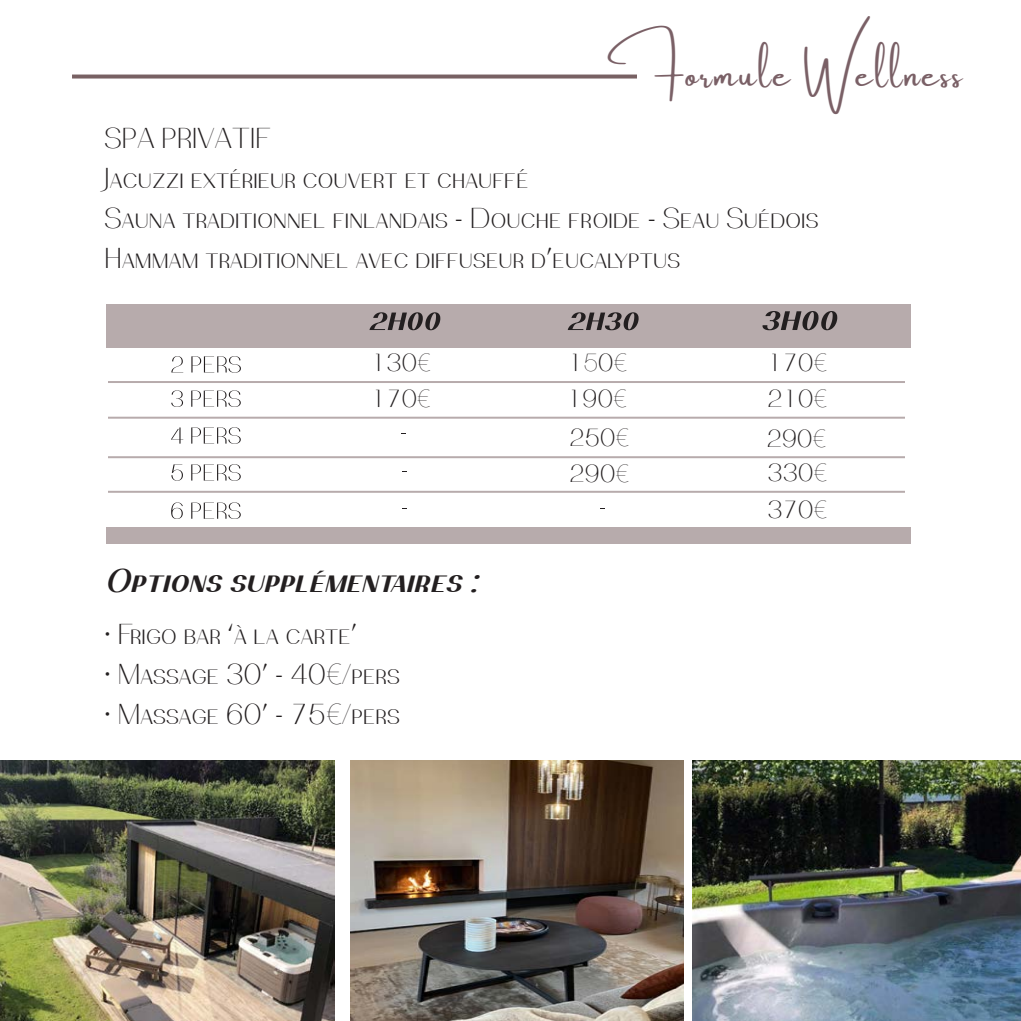
<style>
.page{position:relative;width:1021px;height:1021px;background:#fff}
.page>*{position:absolute;margin:0;border:0;box-sizing:border-box;transform-origin:0 0}
.t1{font:36px "Amsterdam One";letter-spacing:.06em;color:#7a6066}
.t2{font:italic 32px "Passion Sans P Dbi Semi Bold Small Caps";color:#231f20}
.t3{font:28px "Passion Sans P Dbc Light Small Caps";letter-spacing:.03em;color:#231f20}
.t4{font:24px "Passion Sans P Dbc Light Small Caps";letter-spacing:.03em;color:#231f20}
.s1{font-family:"Avenir Next";font-weight:200}
.s2{font-family:"Passion Sans P Dba Hairline Small Caps"}
</style>
<div class="page">
<img style="left:1px;top:760px;width:333px;height:260px">
<img style="left:350px;top:760px;width:333px;height:260px">
<img style="left:693px;top:760px;width:327px;height:260px">
<div style="left:107px;top:304px;width:803px;height:44px;background:#b7abac"></div>
<svg style="left:369px;top:312px;width:71px;height:18px"></svg>
<svg style="left:567px;top:312px;width:71px;height:18px"></svg>
<svg style="left:171px;top:356px;width:70px;height:17px"></svg>
<svg style="left:171px;top:390px;width:70px;height:17px"></svg>
<svg style="left:171px;top:427px;width:70px;height:17px"></svg>
<svg style="left:171px;top:464px;width:70px;height:17px"></svg>
<svg style="left:171px;top:502px;width:70px;height:17px"></svg>
<div style="left:107px;top:527px;width:803px;height:17px;background:#b7abac"></div>
<svg style="left:762px;top:311px;width:75px;height:19px"></svg>
<svg style="left:72px;top:74px;width:565px;height:4px;background:#897577"></svg>
<p class="t1" style="left:607px;top:55px;width:357px">Formule Wellness</p>
<p class="t3" style="left:105px;top:122px;width:168px">SPA PRIVATIF</p>
<p class="t3" style="left:105px;top:162px;width:425px">Jacuzzi extérieur couvert et chauffé</p>
<p class="t3" style="left:105px;top:202px;width:714px">Sauna traditionnel finlandais - Douche froide - Seau Suédois</p>
<p class="t3" style="left:105px;top:242px;width:576px">Hammam traditionnel avec diffuseur d’eucalyptus</p>
<p class="t4" style="left:371px;top:349px;width:61px">130<span class="s1">€</span></p>
<p class="t4" style="left:568px;top:349px;width:60px">1<span class="s2">5</span>0<span class="s1">€</span></p>
<p class="t4" style="left:767px;top:349px;width:61px">170<span class="s1">€</span></p>
<p class="t4" style="left:371px;top:384px;width:61px">170<span class="s1">€</span></p>
<p class="t4" style="left:567px;top:384px;width:61px">190<span class="s1">€</span></p>
<p class="t4" style="left:767px;top:384px;width:61px">210<span class="s1">€</span></p>
<p class="t4" style="left:570px;top:424px;width:61px">250<span class="s1">€</span></p>
<p class="t4" style="left:767px;top:425px;width:61px">290<span class="s1">€</span></p>
<p class="t4" style="left:570px;top:459px;width:61px">290<span class="s1">€</span></p>
<p class="t4" style="left:767px;top:458px;width:61px">330<span class="s1">€</span></p>
<p class="t4" style="left:767px;top:495px;width:61px">370<span class="s1">€</span></p>
<p class="t2" style="left:105px;top:561px;width:383px">Optionssupplémentaires:</p>
<p class="t3" style="left:105px;top:617px;width:253px">• Frigo bar ‘à la carte’</p>
<p class="t3" style="left:105px;top:657px;width:296px">• Massage 30’ - 40<span class="s1">€</span>/pers</p>
<p class="t3" style="left:105px;top:697px;width:296px">• Massage 60’ - 75<span class="s1">€</span>/pers</p>
</div>
